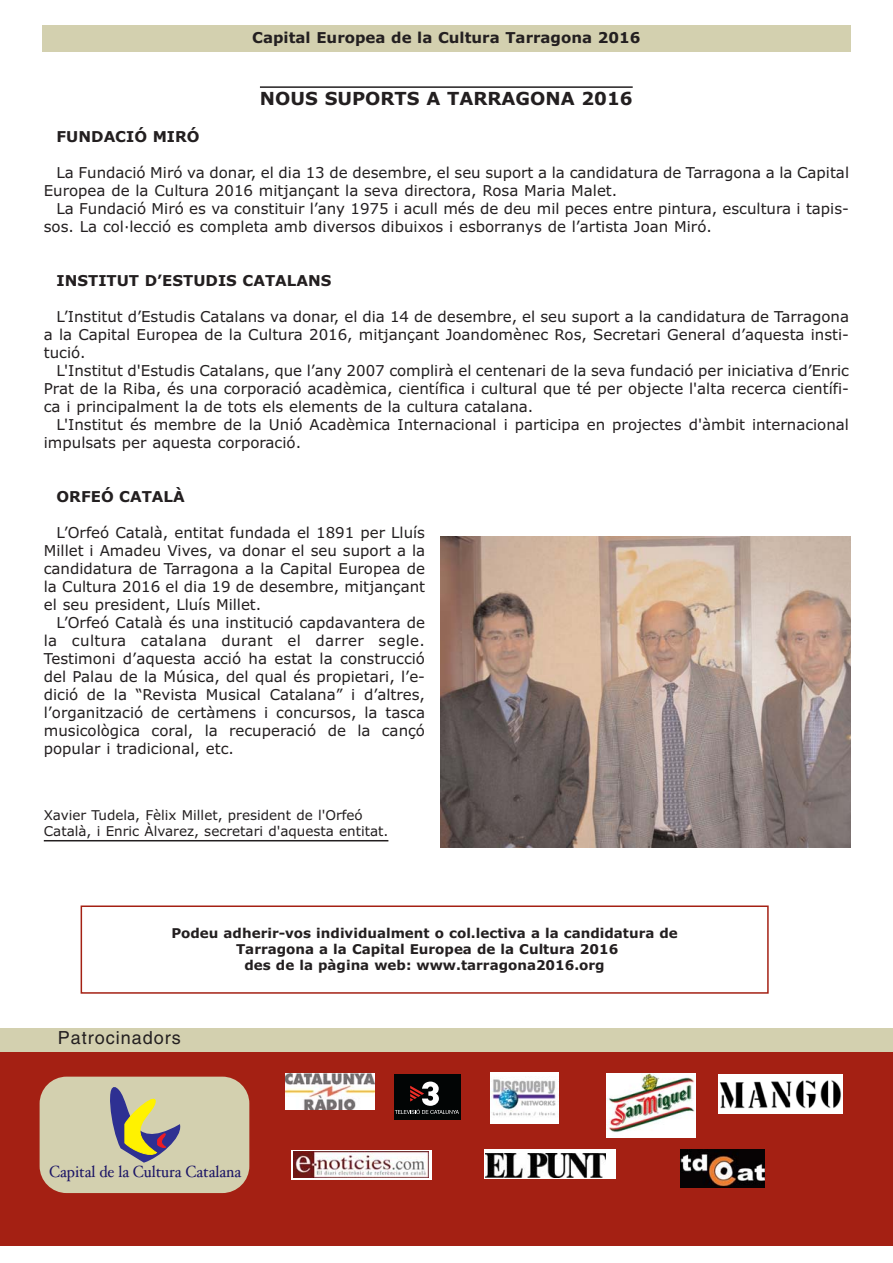
<style>
.page{position:relative;width:893px;height:1263px;background:#fff}
.page>*{position:absolute;margin:0;border:0;box-sizing:border-box;transform-origin:0 0}
.t1{font:700 18px "Verdana";color:#231f20}
.t2{font:18px "Helvetica";letter-spacing:.055em;color:#231f20}
.t3{font:16.2px "Hoefler Text";color:#1c1666;scale:.93 1}
.t4{font:15px/18px "Verdana";color:#231f20;text-align:justify}
.t5{font:700 15px "Verdana";color:#231f20}
.t6{font:700 13.5px/16.2px "Verdana";color:#231f20;text-align:center}
.t7{font:13.5px/16.2px "Verdana";color:#231f20}
</style>
<div class="page">
<div style="left:0;top:1028px;width:893px;height:218px;background:#a42013"></div>
<div style="left:40px;top:1077px;width:209px;height:116px;background:#d3d0af;border-radius:27px"></div>
<svg style="left:110px;top:1087px;width:71px;height:76px"></svg>
<div style="left:394px;top:1074px;width:66px;height:46px;background:#020505"></div>
<svg style="left:395px;top:1082px;width:64px;height:32px"></svg>
<div style="left:484px;top:1149px;width:132px;height:30px;background:#fff"></div>
<img style="left:486px;top:1153px;width:119px;height:24px">
<img style="left:285px;top:1074px;width:89px;height:35px">
<img style="left:719px;top:1075px;width:123px;height:38px">
<div style="left:291px;top:1150px;width:141px;height:30px;background:#fff"></div>
<img style="left:293px;top:1151px;width:136px;height:27px">
<img style="left:680px;top:1150px;width:84px;height:38px">
<img style="left:606px;top:1074px;width:89px;height:63px">
<div style="left:490px;top:1072px;width:68px;height:51px;background:#fff"></div>
<img style="left:491px;top:1079px;width:65px;height:37px">
<div style="left:0;top:1028px;width:893px;height:23px;background:#d3d0af"></div>
<div style="left:81px;top:906px;width:688px;height:88px;border:2px solid #a42013"></div>
<div style="left:42px;top:25px;width:808px;height:27px;background:#d3d0af"></div>
<hr style="left:260px;top:86px;width:373px;height:2px;background:#231f20">
<img style="left:440px;top:537px;width:410px;height:311px">
<hr style="left:44px;top:840px;width:344px;height:1px;background:#231f20">
<p class="t5" style="left:252px;top:31px;width:390px">Capital Europea de la Cultura Tarragona 2016</p>
<p class="t1" style="left:260px;top:91px;width:374px">NOUS SUPORTS A TARRAGONA 2016</p>
<p class="t5" style="left:57px;top:131px;width:145px">FUNDACIÓ MIRÓ</p>
<p class="t4" style="left:44px;top:165px;width:807px;text-indent:13px">La Fundació Miró va donar, el dia 13 de desembre, el seu suport a la candidatura de Tarragona a la Capital<br>Europea de la Cultura 2016 mitjançant la seva directora, Rosa Maria Malet.</p>
<p class="t4" style="left:44px;top:201px;width:807px;text-indent:13px">La Fundació Miró es va constituir l’any 1975 i acull més de deu mil peces entre pintura, escultura i tapis&shy;sos. La col·lecció es completa amb diversos dibuixos i esborranys de l’artista Joan Miró.</p>
<p class="t5" style="left:57px;top:275px;width:276px">INSTITUT D’ESTUDIS CATALANS</p>
<p class="t4" style="left:44px;top:309px;width:807px;text-indent:13px">L’Institut d’Estudis Catalans va donar, el dia 14 de desembre, el seu suport a la candidatura de Tarragona a la Capital Europea de la Cultura 2016, mitjançant Joandomènec Ros, Secretari General d’aquesta insti&shy;tució.</p>
<p class="t4" style="left:44px;top:363px;width:807px;text-indent:13px">L'Institut d'Estudis Catalans, que l’any 2007 complirà el centenari de la seva fundació per iniciativa d’Enric Prat de la Riba, és una corporació acadèmica, científica i cultural que té per objecte l'alta recerca científi&shy;ca i principalment la de tots els elements de la cultura catalana.</p>
<p class="t4" style="left:44px;top:417px;width:807px;text-indent:13px">L'Institut és membre de la Unió Acadèmica Internacional i participa en projectes d'àmbit internacional impulsats per aquesta corporació.</p>
<p class="t5" style="left:57px;top:491px;width:130px">ORFEÓ CATALÀ</p>
<p class="t4" style="left:44px;top:525px;width:383px;text-indent:13px">L’Orfeó Català, entitat fundada el 1891 per Lluís Millet i Amadeu Vives, va donar el seu suport a la candidatura de Tarragona a la Capital Europea de la Cultura 2016 el dia 19 de desembre, mitjançant el seu president, Lluís Millet.</p>
<p class="t4" style="left:44px;top:615px;width:383px;text-indent:13px">L’Orfeó Català és una institució capdavantera de la cultura catalana durant el darrer segle.<br>Testimoni d’aquesta acció ha estat la construcció del Palau de la Música, del qual és propietari, l’e&shy;dició de la “Revista Musical Catalana” i d’altres, l’organització de certàmens i concursos, la tasca musicològica coral, la recuperació de la cançó popular i tradicional, etc.</p>
<p class="t7" style="left:44px;top:808px;width:346px">Xavier Tudela, Fèlix Millet, president de l'Orfeó<br>Català, i Enric Àlvarez, secretari d'aquesta entitat.</p>
<p class="t6" style="left:171px;top:926px;width:508px">Podeu adherir-vos individualment o col.lectiva a la candidatura de<br>Tarragona a la Capital Europea de la Cultura 2016<br>des de la pàgina web: www.tarragona2016.org</p>
<p class="t2" style="left:58px;top:1032px;width:125px">Patrocinadors</p>
<p class="t3" style="left:49px;top:1166px;width:208px">Capital de la Cultura Catalana</p>
</div>
